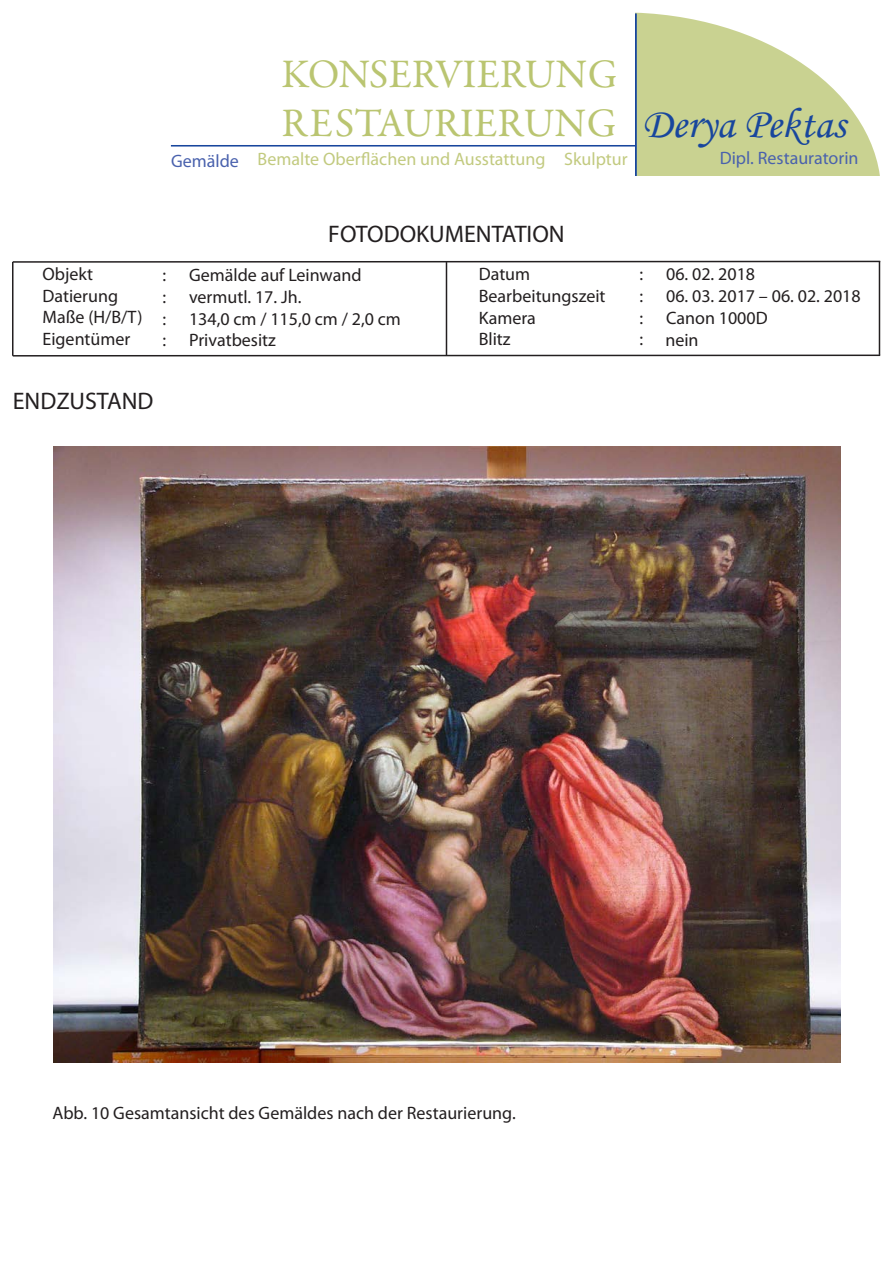
<style>
.page{position:relative;width:893px;height:1263px;background:#fff}
.page>*{position:absolute;margin:0;border:0;box-sizing:border-box;transform-origin:0 0}
.t1{font:42.75px "Monotype Corsiva";color:#18469d}
.t2{font:40.8px/48.9px "Garamond Premr Pro";letter-spacing:.005em;color:#bac571}
.t3{font:24px "Myriad Pro";color:#231f20}
.t4{font:18px/21.6px "Myriad Pro";color:#231f20}
.t5{font:18px "Myriad Pro";color:#c2ca7f}
.t6{font:18px "Myriad Pro";color:#4961ad}
.s1{color:#4961ad}
</style>
<div class="page">
<div style="left:362px;top:12px;width:519px;height:364px;background:#c9d291;border-radius:50%"></div>
<hr style="left:635px;top:13px;width:2px;height:163px;background:#18469d">
<div style="left:339px;top:0;width:295px;height:399px;background:#fff"></div>
<div style="left:628px;top:177px;width:265px;height:220px;background:#fff"></div>
<hr style="left:171px;top:145px;width:464px;height:2px;background:#18469d">
<svg style="left:12px;top:260px;width:869px;height:3px"></svg>
<svg style="left:12px;top:354px;width:869px;height:3px;background:#908e8f"></svg>
<hr style="left:446px;top:262px;width:1px;height:94px;background:#231f20">
<hr style="left:12px;top:262px;width:2px;height:94px;background:#231f20">
<hr style="left:879px;top:261px;width:1px;height:94px;background:#231f20">
<img style="left:54px;top:446px;width:787px;height:617px">
<h2 class="t2" style="left:282px;top:51px;width:337px">KONSERVIERUNG<br>RESTAURIERUNG</h2>
<p class="t5" style="left:171px;top:148px;width:458px"><span class="s1">Gemälde</span> Bemalte Oberflächen und Ausstattung Skulptur</p>
<h1 class="t1" style="left:642px;top:98px;width:205px">Derya Pektas</h1>
<p class="t6" style="left:720px;top:146px;width:140px">Dipl. Restauratorin</p>
<h3 class="t3" style="left:328px;top:219px;width:238px">FOTODOKUMENTATION</h3>
<p class="t4" style="left:43px;top:263px;width:102px">Objekt<br>Datierung<br>Maße (H/B/T)<br>Eigentümer</p>
<p class="t4" style="left:162px;top:264px;width:5px">:</p>
<p class="t4" style="left:189px;top:264px;width:174px">Gemälde auf Leinwand</p>
<p class="t4" style="left:162px;top:286px;width:5px">:</p>
<p class="t4" style="left:189px;top:286px;width:114px">vermutl. 17. Jh.</p>
<p class="t4" style="left:162px;top:307px;width:5px">:</p>
<p class="t4" style="left:189px;top:307px;width:213px">134,0 cm / 115,0 cm / 2,0 cm</p>
<p class="t4" style="left:162px;top:329px;width:5px">:</p>
<p class="t4" style="left:189px;top:329px;width:88px">Privatbesitz</p>
<p class="t3" style="left:13px;top:386px;width:142px">ENDZUSTAND</p>
<p class="t4" style="left:479px;top:263px;width:128px">Datum<br>Bearbeitungszeit<br>Kamera<br>Blitz</p>
<p class="t4" style="left:639px;top:263px;width:5px">:</p>
<p class="t4" style="left:666px;top:263px;width:90px">06. 02. 2018</p>
<p class="t4" style="left:639px;top:285px;width:5px">:</p>
<p class="t4" style="left:666px;top:285px;width:196px">06. 03. 2017 – 06. 02. 2018</p>
<p class="t4" style="left:639px;top:306px;width:5px">:</p>
<p class="t4" style="left:666px;top:306px;width:103px">Canon 1000D</p>
<p class="t4" style="left:639px;top:328px;width:5px">:</p>
<p class="t4" style="left:665px;top:329px;width:35px">nein</p>
<p class="t4" style="left:52px;top:1102px;width:465px">Abb. 10 Gesamtansicht des Gemäldes nach der Restaurierung.</p>
</div>
